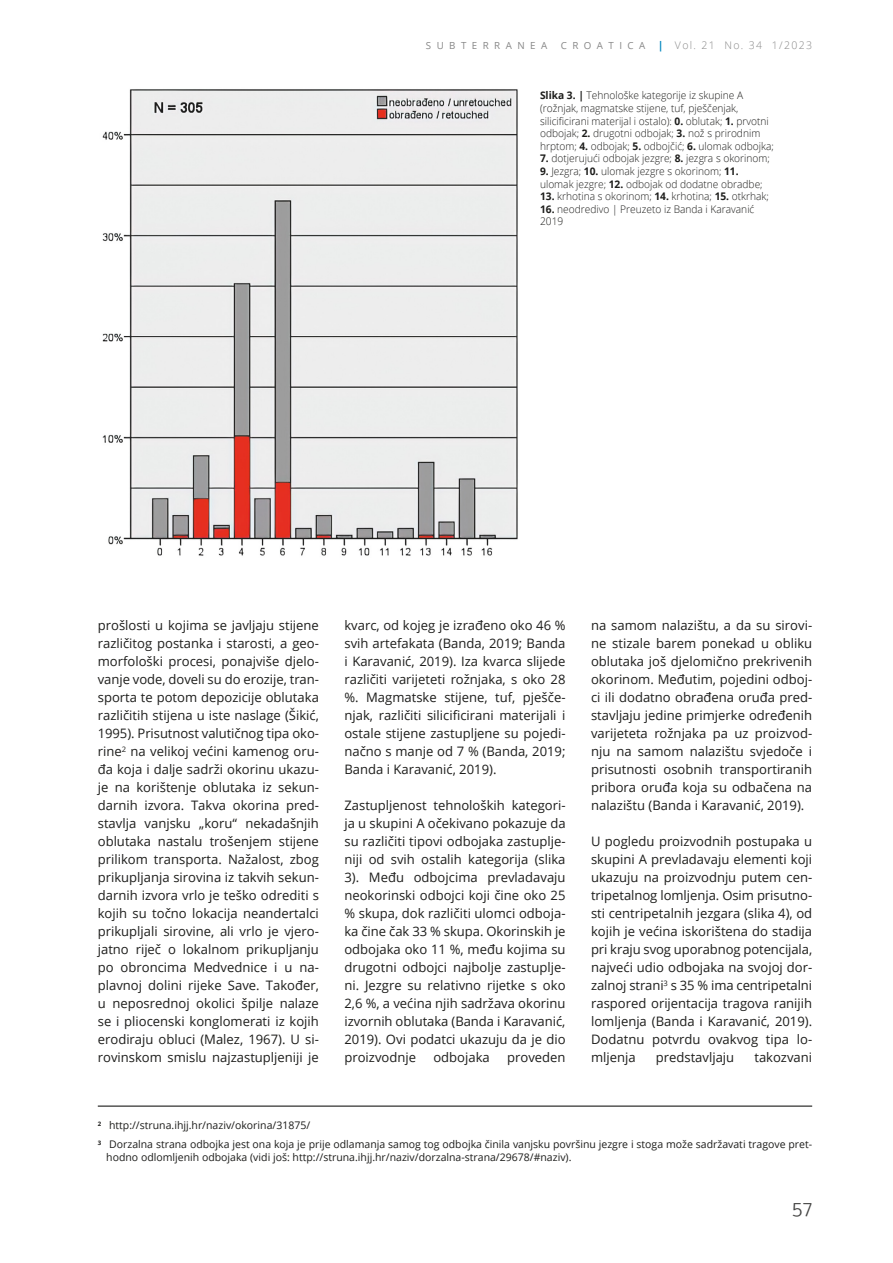
<style>
.page{position:relative;width:893px;height:1263px;background:#fff}
.page>*{position:absolute;margin:0;border:0;box-sizing:border-box;transform-origin:0 0}
.t1{font:300 21px "Catamaran";color:#424241}
.t2{font:13.05px/18px "Open Sans";color:#1d1d1b;text-align:justify}
.t3{font:300 10.5px/12.6px "Open Sans";color:#1d1d1b}
.t4{font:10.5px/19px "Open Sans";color:#1d1d1b}
.t5{font:300 10.5px "Open Sans";letter-spacing:.13em;color:#878787}
.t6{font:9.75px "Open Sans";letter-spacing:.56em;color:#878787}
.s1{font-weight:400;font-size:9.75px}
.s2{font-weight:700;color:#0086be}
.s3{font-weight:700}
</style>
<div class="page">
<hr style="left:98px;top:1105px;width:714px;height:2px;background:#1d1d1b">
<img style="left:102px;top:89px;width:416px;height:467px">
<p class="t6" style="left:426px;top:39px;width:123px">SUBTERRANEA</p>
<p class="t5" style="left:561px;top:38px;width:253px"><span class="s1">C R O A T I C A</span> <span class="s2">|</span> Vol. 21 No. 34 1/2023</p>
<p class="t3" style="left:540px;top:89px;width:235px"><span class="s3">Slika 3. |</span> Tehnološke kategorije iz skupine A (rožnjak, magmatske stijene, tuf, pješčenjak, silicificirani materijal i ostalo): <span class="s3">0.</span> oblutak; <span class="s3">1.</span> prvotni odbojak; <span class="s3">2.</span> drugotni odbojak; <span class="s3">3.</span> nož s prirodnim hrptom; <span class="s3">4.</span> odbojak; <span class="s3">5.</span> odbojčić; <span class="s3">6.</span> ulomak odbojka;</p>
<p class="t3" style="left:540px;top:152px;width:231px"><span class="s3">7.</span> dotjerujući odbojak jezgre; <span class="s3">8.</span> jezgra s okorinom;</p>
<p class="t3" style="left:540px;top:165px;width:224px"><span class="s3">9.</span> Jezgra; <span class="s3">10.</span> ulomak jezgre s okorinom; <span class="s3">11. </span>ulomak jezgre; <span class="s3">12.</span> odbojak od dodatne obradbe;</p>
<p class="t3" style="left:540px;top:190px;width:230px"><span class="s3">13.</span> krhotina s okorinom; <span class="s3">14.</span> krhotina; <span class="s3">15.</span> otkrhak;</p>
<p class="t3" style="left:540px;top:202px;width:216px"><span class="s3">16.</span> neodredivo | Preuzeto iz Banda i Karavanić<br>2019</p>
<p class="t2" style="left:98px;top:616px;width:223px">prošlosti u kojima se javljaju stijene različitog postanka i starosti, a geo&shy;morfološki procesi, ponajviše djelo&shy;vanje vode, doveli su do erozije, tran&shy;sporta te potom depozicije oblutaka različitih stijena u iste naslage (Šikić, 1995). Prisutnost valutičnog tipa oko&shy;rine<sup>2</sup> na velikoj većini kamenog oru&shy;đa koja i dalje sadrži okorinu ukazu&shy;je na korištenje oblutaka iz sekun&shy;darnih izvora. Takva okorina pred&shy;stavlja vanjsku „koru“ nekadašnjih oblutaka nastalu trošenjem stijene prilikom transporta. Nažalost, zbog prikupljanja sirovina iz takvih sekun&shy;darnih izvora vrlo je teško odrediti s kojih su točno lokacija neandertalci prikupljali sirovine, ali vrlo je vjero&shy;jatno riječ o lokalnom prikupljanju po obroncima Medvednice i u na&shy;plavnoj dolini rijeke Save. Također, u neposrednoj okolici špilje nalaze se i pliocenski konglomerati iz kojih erodiraju obluci (Malez, 1967). U si&shy;rovinskom smislu najzastupljeniji je</p>
<p class="t2" style="left:344px;top:616px;width:223px">kvarc, od kojeg je izrađeno oko 46 % svih artefakata (Banda, 2019; Banda i Karavanić, 2019). Iza kvarca slijede različiti varijeteti rožnjaka, s oko 28 %. Magmatske stijene, tuf, pješče&shy;njak, različiti silicificirani materijali i ostale stijene zastupljene su pojedi&shy;načno s manje od 7 % (Banda, 2019; Banda i Karavanić, 2019).</p>
<p class="t2" style="left:344px;top:796px;width:223px">Zastupljenost tehnoloških kategori&shy;ja u skupini A očekivano pokazuje da su različiti tipovi odbojaka zastuplje&shy;niji od svih ostalih kategorija (slika 3). Među odbojcima prevladavaju neokorinski odbojci koji čine oko 25 % skupa, dok različiti ulomci odboja&shy;ka čine čak 33 % skupa. Okorinskih je odbojaka oko 11 %, među kojima su drugotni odbojci najbolje zastuplje&shy;ni. Jezgre su relativno rijetke s oko 2,6 %, a većina njih sadržava okorinu izvornih oblutaka (Banda i Karavanić, 2019). Ovi podatci ukazuju da je dio proizvodnje</p>
<p class="t2" style="left:433px;top:1048px;width:58px">odbojaka</p>
<p class="t2" style="left:507px;top:1048px;width:60px">proveden</p>
<p class="t2" style="left:591px;top:616px;width:223px">na samom nalazištu, a da su sirovi&shy;ne stizale barem ponekad u obliku oblutaka još djelomično prekrivenih okorinom. Međutim, pojedini odboj&shy;ci ili dodatno obrađena oruđa pred&shy;stavljaju jedine primjerke određenih varijeteta rožnjaka pa uz proizvod&shy;nju na samom nalazištu svjedoče i prisutnosti osobnih transportiranih pribora oruđa koja su odbačena na nalazištu (Banda i Karavanić, 2019).</p>
<p class="t2" style="left:591px;top:832px;width:223px">U pogledu proizvodnih postupaka u skupini A prevladavaju elementi koji ukazuju na proizvodnju putem cen&shy;tripetalnog lomljenja. Osim prisutno&shy;sti centripetalnih jezgara (slika 4), od kojih je većina iskorištena do stadija pri kraju svog uporabnog potencijala, najveći udio odbojaka na svojoj dor&shy;zalnoj strani<sup>3</sup> s 35 % ima centripetalni raspored orijentacija tragova ranijih lomljenja (Banda i Karavanić, 2019).<br>Dodatnu potvrdu ovakvog tipa lo&shy;mljenja</p>
<p class="t2" style="left:656px;top:1048px;width:80px">predstavljaju</p>
<p class="t2" style="left:754px;top:1048px;width:59px">takozvani</p>
<p class="t4" style="left:98px;top:1116px;width:716px"><sup>2</sup> http://struna.ihjj.hr/naziv/okorina/31875/<br><sup>3</sup> Dorzalna strana odbojka jest ona koja je prije odlamanja samog tog odbojka činila vanjsku površinu jezgre i stoga može sadržavati tragove pret-</p>
<p class="t4" style="left:106px;top:1147px;width:467px">hodno odlomljenih odbojaka (vidi još: http://struna.ihjj.hr/naziv/dorzalna-strana/29678/#naziv).</p>
<h1 class="t1" style="left:792px;top:1195px;width:21px">57</h1>
</div>
